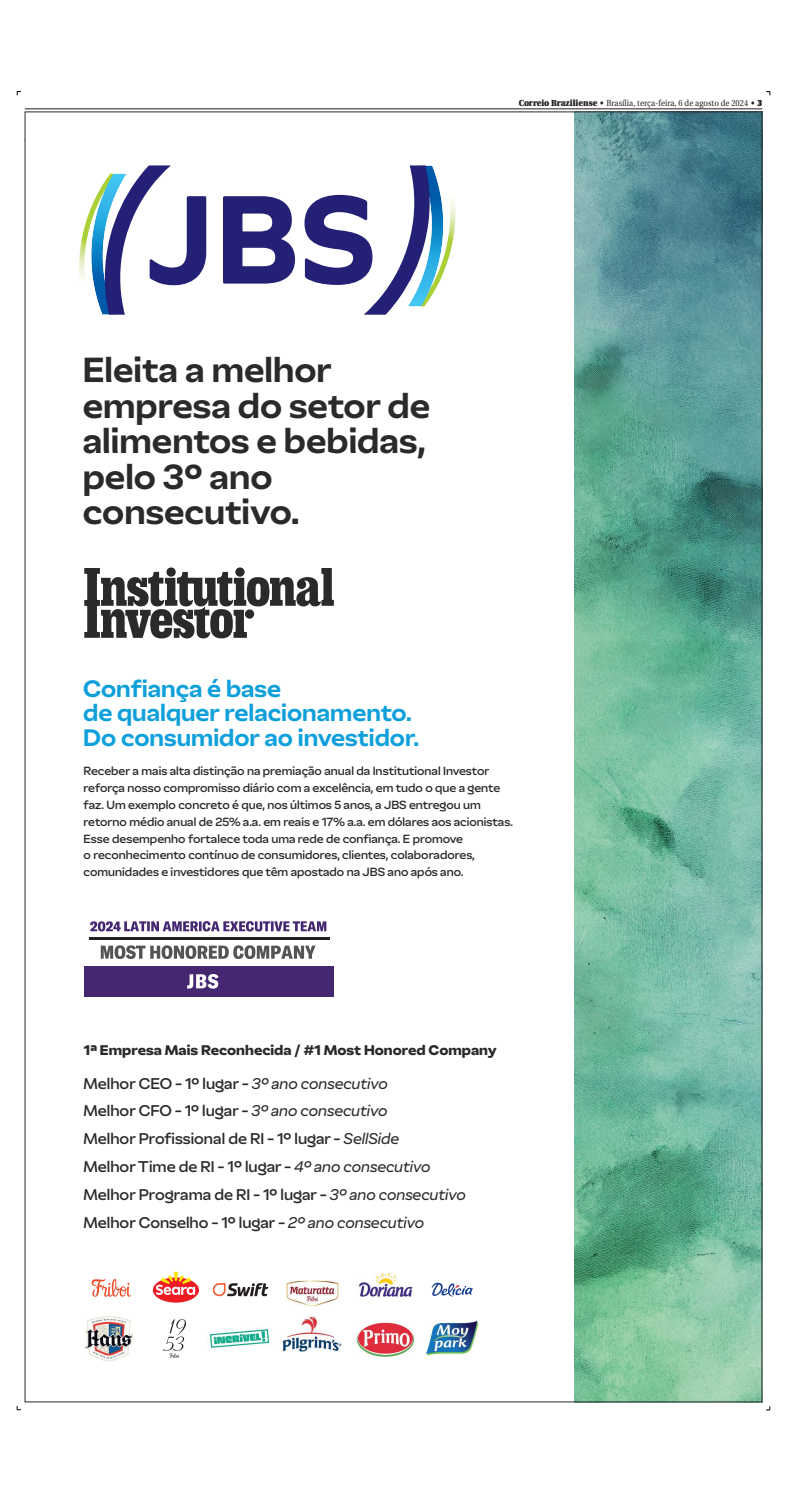
<style>
.page{position:relative;width:787px;height:1489px;background:#fff}
.page>*{position:absolute;margin:0;border:0;box-sizing:border-box;transform-origin:0 0}
.t1{font:600 34.74px/35.4px "JBS Display";color:#2c292a}
.t2{font:600 23.8px/24.2px "JBS Display";color:#0fa0dc}
.t3{font:500 15.49px/27.9px "JBS Display";color:#2c292a}
.t4{font:700 14px "JBS Display";color:#2c292a}
.t5{font:500 11.81px/16.9px "JBS Display";color:#2c292a}
.t6{font:8.75px "Utopia";letter-spacing:.005em;color:#231f20;scale:.9 1}
.s1{font-weight:900}
.s2{font-family:"Ronnia";font-weight:800}
.s3{font-weight:400;font-style:italic}
</style>
<div class="page">
<hr style="left:25px;top:109px;width:736px;height:1px;background:#231f20">
<img style="left:443px;top:199px;width:12px;height:75px">
<img style="left:430px;top:165px;width:13px;height:133px">
<img style="left:79px;top:208px;width:12px;height:72px">
<img style="left:91px;top:183px;width:13px;height:132px">
<svg style="left:104px;top:165px;width:326px;height:150px"></svg>
<svg style="left:101px;top:945px;width:214px;height:14px"></svg>
<div style="left:85px;top:965px;width:249px;height:31px;background:#442671"></div>
<svg style="left:187px;top:974px;width:31px;height:14px"></svg>
<svg style="left:90px;top:921px;width:236px;height:10px"></svg>
<hr style="left:89px;top:937px;width:240px;height:2px;background:#231f20">
<svg style="left:84px;top:568px;width:250px;height:71px"></svg>
<div style="left:245px;top:609px;width:9px;height:9px;background:#2c292a;border-radius:50%"></div>
<div style="left:166px;top:567px;width:10px;height:9px;background:#2c292a;border-radius:50%"></div>
<div style="left:235px;top:567px;width:9px;height:9px;background:#2c292a;border-radius:50%"></div>
<img style="left:574px;top:114px;width:185px;height:1285px">
<svg style="left:153px;top:1271px;width:46px;height:31px"></svg>
<svg style="left:213px;top:1283px;width:55px;height:13px"></svg>
<img style="left:286px;top:1280px;width:53px;height:25px">
<img style="left:357px;top:1273px;width:56px;height:22px">
<svg style="left:431px;top:1282px;width:41px;height:15px"></svg>
<svg style="left:92px;top:1278px;width:39px;height:18px"></svg>
<svg style="left:163px;top:1319px;width:23px;height:38px"></svg>
<img style="left:208px;top:1329px;width:62px;height:20px">
<img style="left:282px;top:1316px;width:59px;height:35px">
<img style="left:84px;top:1316px;width:50px;height:46px">
<img style="left:356px;top:1322px;width:59px;height:35px">
<img style="left:425px;top:1320px;width:53px;height:35px">
<p class="t6" style="left:518px;top:99px;width:272px"><span class="s1">Correio Braziliense •</span> Brasília, terça-feira, 6 de agosto de 2024 <span class="s1">•</span> <span class="s2">3</span></p>
<h1 class="t1" style="left:83px;top:352px;width:349px">Eleita a melhor empresa do setor de alimentos e bebidas, pelo 3º ano consecutivo.</h1>
<h2 class="t2" style="left:83px;top:676px;width:337px">Confiança é base<br>de qualquer relacionamento.<br>Do consumidor ao investidor.</h2>
<p class="t5" style="left:83px;top:762px;width:431px">Receber a mais alta distinção na premiação anual da Institutional Investor reforça nosso compromisso diário com a excelência, em tudo o que a gente faz. Um exemplo concreto é que, nos últimos 5 anos, a JBS entregou um retorno médio anual de 25% a.a. em reais e 17% a.a. em dólares aos acionistas.<br>Esse desempenho fortalece toda uma rede de confiança. E promove<br>o reconhecimento contínuo de consumidores, clientes, colaboradores, comunidades e investidores que têm apostado na JBS ano após ano.</p>
<p class="t4" style="left:84px;top:1041px;width:414px">1ª Empresa Mais Reconhecida / #1 Most Honored Company</p>
<p class="t3" style="left:83px;top:1069px;width:383px">Melhor CEO - 1º lugar - <span class="s3">3º ano consecutivo<br></span>Melhor CFO - 1º lugar - <span class="s3">3º ano consecutivo<br></span>Melhor Profissional de RI - 1º lugar - <span class="s3">SellSide </span>MelhorTime de RI - 1º lugar - <span class="s3">4º ano consecutivo </span>Melhor Programa de RI - 1º lugar - <span class="s3">3º ano consecutivo </span>Melhor Conselho - 1º lugar - <span class="s3">2º ano consecutivo</span></p>
</div>
